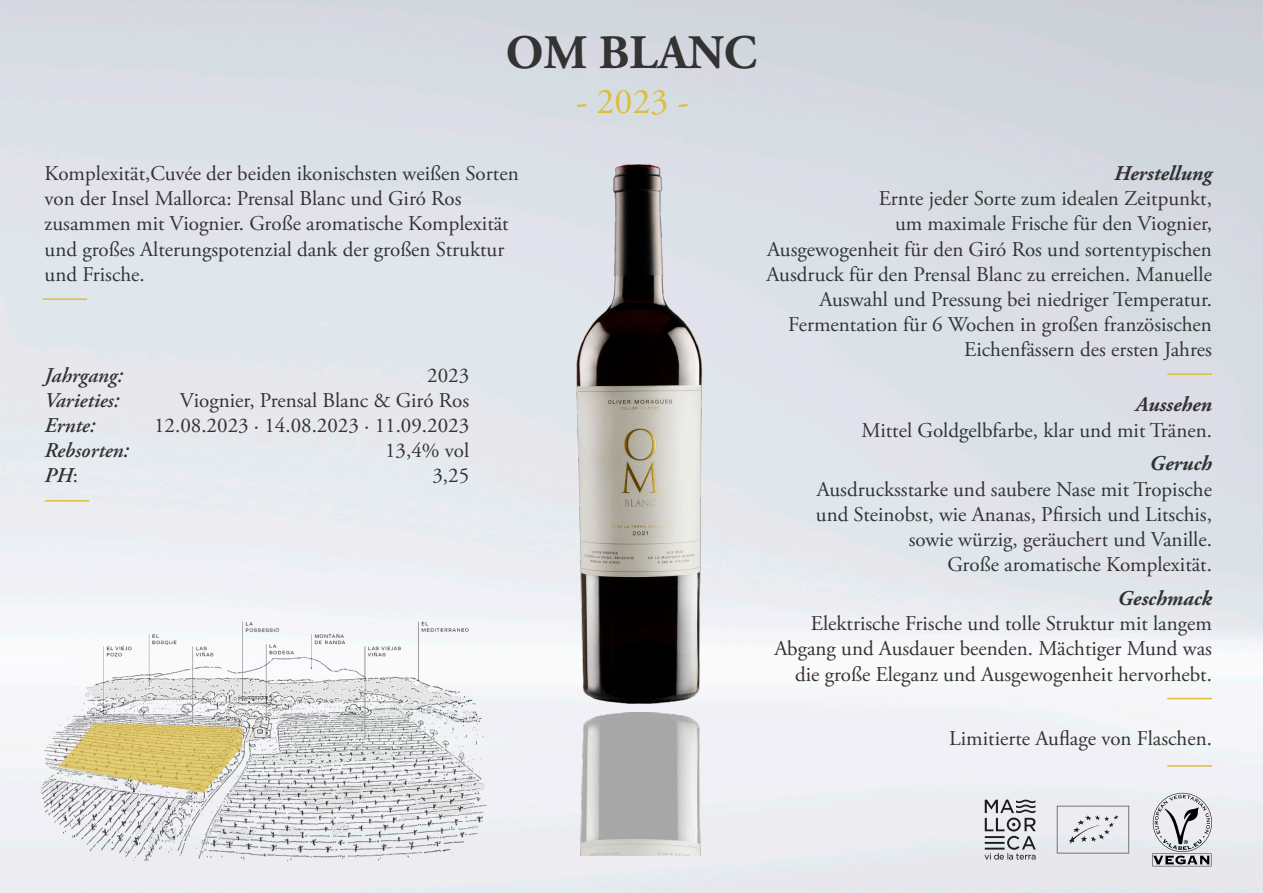
<style>
.page{position:relative;width:1263px;height:893px;background:#fff}
.page>*{position:absolute;margin:0;border:0;box-sizing:border-box;transform-origin:0 0}
.t1{font:700 48px "Adobe Garamond Pro";color:#333}
.t2{font:36px "Adobe Garamond Pro";color:#dfbd3c}
.t3{font:21px/25.2px "Adobe Garamond Pro";color:#333;text-align:right}
.t4{font:italic 600 21px "Adobe Garamond Pro";color:#333}
.t5{font:italic 700 21px "Adobe Garamond Pro";color:#333}
.s1{font-weight:400;font-style:normal}
</style>
<div class="page">
<img style="left:503px;top:145px;width:268px;height:710px">
<hr style="left:45px;top:500px;width:44px;height:2px;background:#dfbd3c">
<hr style="left:43px;top:298px;width:44px;height:2px;background:#dfbd3c">
<hr style="left:1167px;top:698px;width:45px;height:1px;background:#dfbd3c">
<hr style="left:1167px;top:765px;width:45px;height:2px;background:#dfbd3c">
<img style="left:15px;top:606px;width:497px;height:267px">
<svg style="left:58px;top:723px;width:184px;height:70px;background:#d8c88b"></svg>
<svg style="left:1152px;top:793px;width:60px;height:73px;background:#bcbec1"></svg>
<svg style="left:984px;top:799px;width:52px;height:61px;background:#b4b5b8"></svg>
<svg style="left:1057px;top:806px;width:72px;height:47px;background:#dcdde1"></svg>
<hr style="left:1167px;top:373px;width:45px;height:2px;background:#dfbd3c">
<p class="t1" style="left:506px;top:25px;width:252px">OM BLANC</p>
<p class="t2" style="left:576px;top:80px;width:115px">- 2023 -</p>
<p class="t3" style="left:45px;top:161px;width:476px;text-align:left">Komplexität,Cuvée der beiden ikonischsten weißen Sorten von der Insel Mallorca: Prensal Blanc und Giró Ros zusammen mit Viognier. Große aromatische Komplexität und großes Alterungspotenzial dank der großen Struktur und Frische.</p>
<p class="t4" style="left:45px;top:363px;width:80px">Jahrgang:</p>
<p class="t3" style="left:427px;top:363px;width:43px">2023</p>
<p class="t4" style="left:45px;top:388px;width:76px">Varieties:</p>
<p class="t3" style="left:180px;top:388px;width:291px">Viognier, Prensal Blanc &amp; Giró Ros</p>
<p class="t4" style="left:45px;top:413px;width:52px">Ernte:</p>
<p class="t3" style="left:154px;top:413px;width:317px">12.08.2023 · 14.08.2023 · 11.09.2023</p>
<p class="t4" style="left:45px;top:438px;width:86px">Rebsorten:</p>
<p class="t3" style="left:385px;top:439px;width:86px">13,4% vol</p>
<p class="t4" style="left:45px;top:464px;width:35px">PH<span class="s1">:</span></p>
<p class="t3" style="left:432px;top:464px;width:38px">3,25</p>
<p class="t5" style="left:1114px;top:161px;width:99px">Herstellung</p>
<p class="t3" style="left:767px;top:187px;width:447px">Ernte jeder Sorte zum idealen Zeitpunkt,<br>um maximale Frische für den Viognier, Ausgewogenheit für den Giró Ros und sortentypischen Ausdruck für den Prensal Blanc zu erreichen. Manuelle Auswahl und Pressung bei niedriger Temperatur.<br>Fermentation für 6 Wochen in großen französischen Eichenfässern des ersten Jahres</p>
<p class="t5" style="left:1136px;top:393px;width:78px">Aussehen</p>
<p class="t3" style="left:861px;top:418px;width:352px">Mittel Goldgelbfarbe, klar und mit Tränen.</p>
<p class="t5" style="left:1149px;top:452px;width:64px">Geruch</p>
<p class="t3" style="left:816px;top:477px;width:398px">Ausdrucksstarke und saubere Nase mit Tropische und Steinobst, wie Ananas, Pfirsich und Litschis, sowie würzig, geräuchert und Vanille.<br>Große aromatische Komplexität.</p>
<p class="t5" style="left:1117px;top:586px;width:96px">Geschmack</p>
<p class="t3" style="left:774px;top:612px;width:439px">Elektrische Frische und tolle Struktur mit langem<br>Abgang und Ausdauer beenden. Mächtiger Mund was die große Eleganz und Ausgewogenheit hervorhebt.</p>
<p class="t3" style="left:949px;top:726px;width:264px">Limitierte Auflage von Flaschen.</p>
</div>
